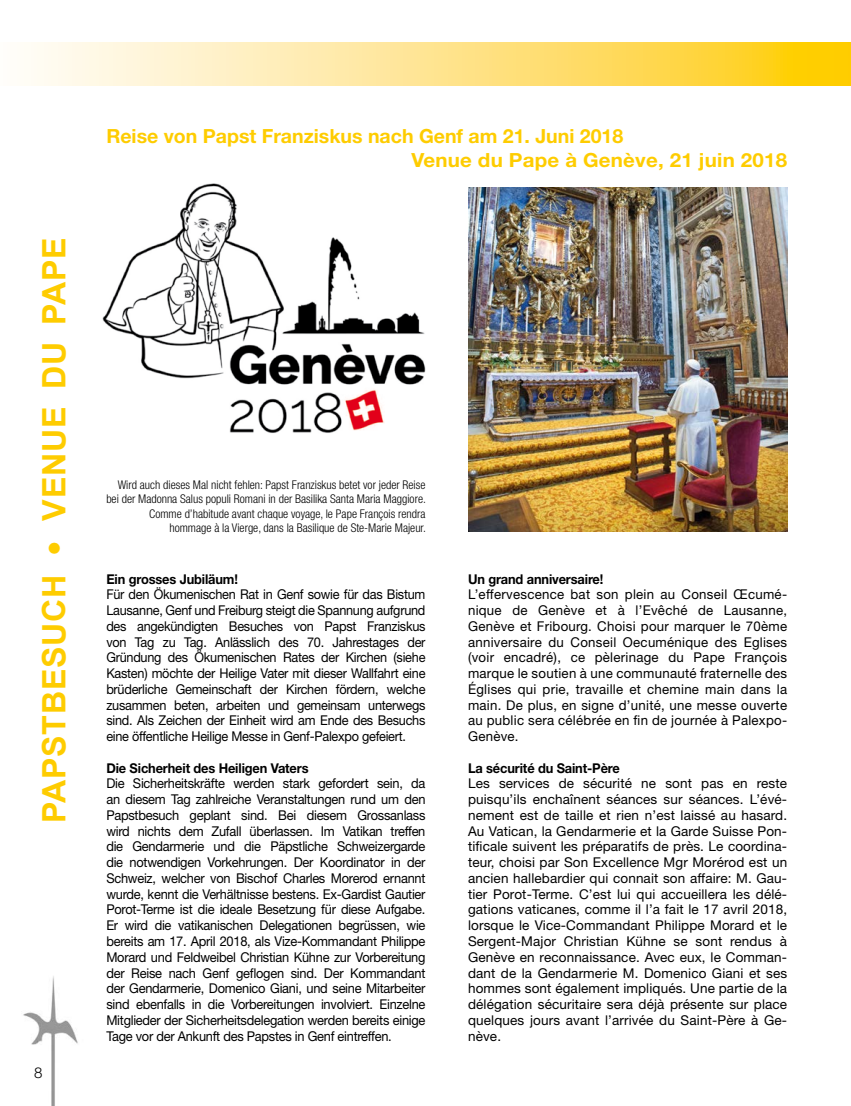
<style>
.page{position:relative;width:851px;height:1106px;background:#fff}
.page>*{position:absolute;margin:0;border:0;box-sizing:border-box;transform-origin:0 0}
.t1{font:700 32.25px "Arial";letter-spacing:.02em;color:#fecc00}
.t2{font:700 19.5px/24.3px "Helvetica Neue";color:#fecc00}
.t3{font:300 15px "Helvetica Neue";color:#000}
.t4{font:13.5px/15.8px "Helvetica Neue";letter-spacing:-.015em;color:#000;text-align:justify}
.t5{font:13.5px/15.8px "Helvetica Neue";letter-spacing:-.015em;color:#000;text-align:justify;scale:.95 1}
.t6{font:13.5px/15.8px "Helvetica Neue";letter-spacing:-.015em;color:#000;text-align:justify;scale:.94 1}
.t7{font:700 13.5px "Helvetica Neue";letter-spacing:-.01em;color:#000;scale:.95 1}
.t8{font:300 condensed 12px/13.5px "Helvetica Neue";color:#000;text-align:right}
.s1{font-family:"Palatino";font-weight:400}
</style>
<div class="page">
<svg style="left:31px;top:43px;width:819px;height:42px;background:#ffe386"></svg>
<hr style="left:850px;top:43px;width:1px;height:42px;background:#fecc00">
<img style="left:23px;top:976px;width:55px;height:130px">
<img style="left:102px;top:183px;width:324px;height:250px">
<img style="left:468px;top:187px;width:319px;height:344px">
<h1 class="t1" style="left:33px;top:822px;width:587px;rotate:-90deg">PAPSTBESUCH <span class="s1">•</span> VENUE DU PAPE</h1>
<p class="t3" style="left:34px;top:1063px;width:10px">8</p>
<h2 class="t2" style="left:411px;top:123px;width:377px;text-indent:-305px">Reise von Papst Franziskus nach Genf am 21. Juni 2018<br>Venue du Pape à Genève, 21 juin 2018</h2>
<p class="t8" style="left:106px;top:478px;width:321px">Wird auch dieses Mal nicht fehlen: Papst Franziskus betet vor jeder Reise bei der Madonna Salus populi Romani in der Basilika Santa Maria Maggiore.</p>
<p class="t8" style="left:149px;top:507px;width:278px">Comme d’habitude avant chaque voyage, le Pape François rendra hommage à la Vierge, dans la Basilique de Ste-Marie Majeur.</p>
<p class="t7" style="left:106px;top:570px;width:140px">Ein grosses Jubiläum!</p>
<p class="t6" style="left:106px;top:586px;width:341px">Für den Ökumenischen Rat in Genf sowie für das Bistum Lausanne, Genf und Freiburg steigt die Spannung aufgrund des angekündigten Besuches von Papst Franziskus von Tag zu Tag. Anlässlich des 70. Jahrestages der Gründung des Ökumenischen Rates der Kirchen (siehe Kasten) möchte der Heilige Vater mit dieser Wallfahrt eine brüderliche Gemeinschaft der Kirchen fördern, welche zusammen beten, arbeiten und gemeinsam unterwegs sind. Als Zeichen der Einheit wird am Ende des Besuchs eine öffentliche Heilige Messe in Genf-Palexpo gefeiert.</p>
<p class="t7" style="left:106px;top:759px;width:214px">Die Sicherheit des Heiligen Vaters</p>
<p class="t5" style="left:106px;top:775px;width:337px">Die Sicherheitskräfte werden stark gefordert sein, da an diesem Tag zahlreiche Veranstaltungen rund um den Papstbesuch geplant sind. Bei diesem Grossanlass wird nichts dem Zufall überlassen. Im Vatikan treffen die Gendarmerie und die Päpstliche Schweizergarde die notwendigen Vorkehrungen. Der Koordinator in der Schweiz, welcher von Bischof Charles Morerod ernannt wurde, kennt die Verhältnisse bestens. Ex-Gardist Gautier Porot-Terme ist die ideale Besetzung für diese Aufgabe.<br>Er wird die vatikanischen Delegationen begrüssen, wie bereits am 17. April 2018, als Vize-Kommandant Philippe Morard und Feldweibel Christian Kühne zur Vorbereitung der Reise nach Genf geflogen sind. Der Kommandant der Gendarmerie, Domenico Giani, und seine Mitarbeiter sind ebenfalls in die Vorbereitungen involviert. Einzelne Mitglieder der Sicherheitsdelegation werden bereits einige Tage vor der Ankunft des Papstes in Genf eintreffen.</p>
<p class="t7" style="left:468px;top:570px;width:144px">Un grand anniversaire!</p>
<p class="t4" style="left:468px;top:586px;width:320px">L’effervescence bat son plein au Conseil Œcumé&shy;nique de Genève et à l’Evêché de Lausanne, Genève et Fribourg. Choisi pour marquer le 70ème anniversaire du Conseil Oecuménique des Eglises (voir encadré), ce pèlerinage du Pape François marque le soutien à une communauté fraternelle des Églises qui prie, travaille et chemine main dans la main. De plus, en signe d’unité, une messe ouverte au public sera célébrée en fin de journée à Palexpo-Genève.</p>
<p class="t7" style="left:468px;top:759px;width:161px">La sécurité du Saint-Père</p>
<p class="t4" style="left:468px;top:775px;width:320px">Les services de sécurité ne sont pas en reste puisqu’ils enchaînent séances sur séances. L’évé&shy;nement est de taille et rien n’est laissé au hasard.<br>Au Vatican, la Gendarmerie et la Garde Suisse Pon&shy;tificale suivent les préparatifs de près. Le coordina&shy;teur, choisi par Son Excellence Mgr Morérod est un ancien hallebardier qui connait son affaire: M. Gau&shy;tier Porot-Terme. C’est lui qui accueillera les délé&shy;gations vaticanes, comme il l’a fait le 17 avril 2018, lorsque le Vice-Commandant Philippe Morard et le Sergent-Major Christian Kühne se sont rendus à Genève en reconnaissance. Avec eux, le Comman&shy;dant de la Gendarmerie M. Domenico Giani et ses hommes sont également impliqués. Une partie de la délégation sécuritaire sera déjà présente sur place quelques jours avant l’arrivée du Saint-Père à Ge&shy;nève.</p>
</div>
